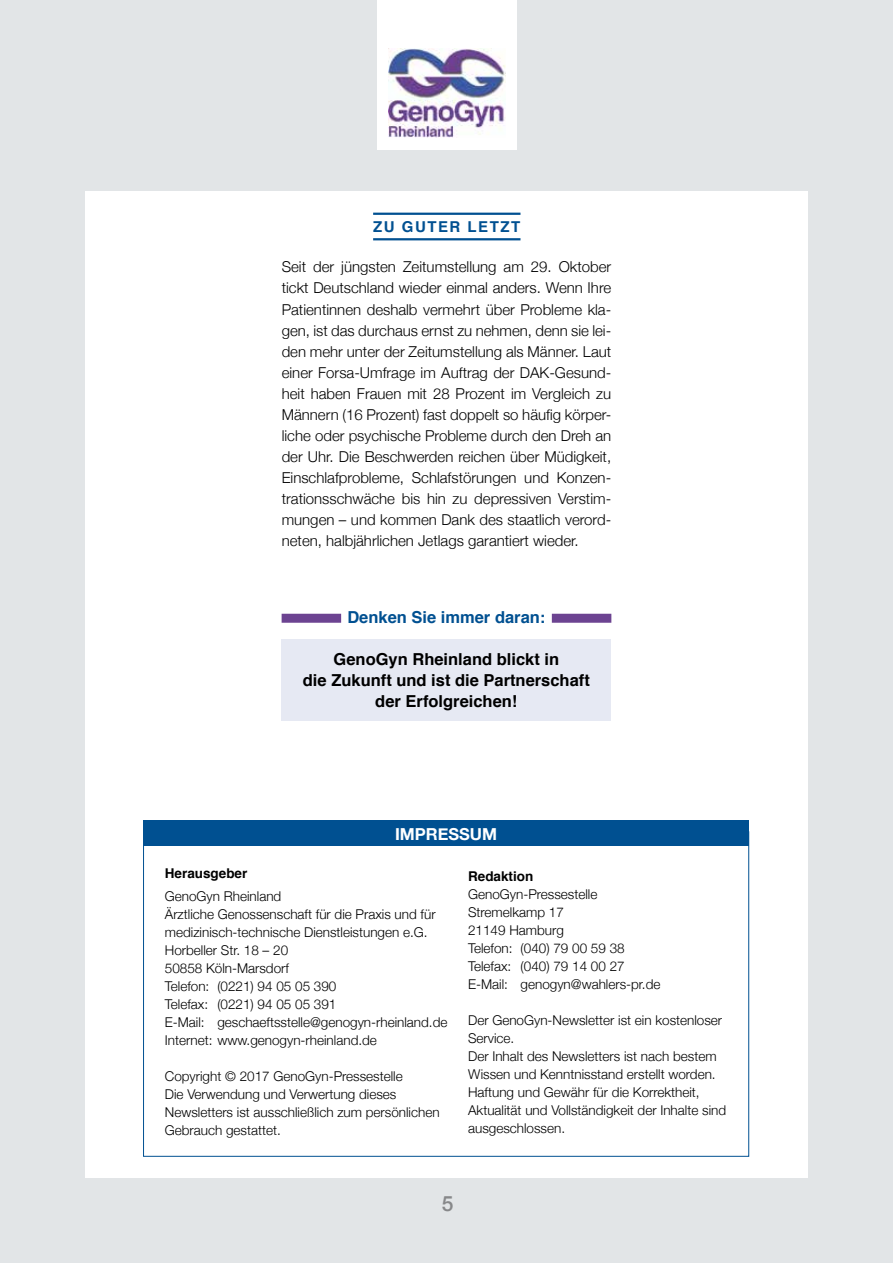
<style>
.page{position:relative;width:893px;height:1263px;background:#e2e5e7}
.page>*{position:absolute;margin:0;border:0;box-sizing:border-box;transform-origin:0 0}
.t1{font:500 21px "Helvetica Neue";color:#87888a}
.t2{font:700 16.5px/21px "Helvetica";color:#000;text-align:center}
.t3{font:700 16.5px "Helvetica";color:#005091}
.t4{font:700 16.5px "Helvetica Neue";color:#fff}
.t5{font:300 15px/21px "Helvetica Neue";color:#000;text-align:justify}
.t6{font:700 15px "Helvetica";letter-spacing:.1em;color:#005091}
.t7{font:300 13.5px/18px "Helvetica Neue";color:#000}
.t8{font:700 13.5px "Helvetica";color:#000}
</style>
<div class="page">
<div style="left:85px;top:191px;width:723px;height:987px;background:#fff"></div>
<div style="left:377px;top:0;width:140px;height:149px;background:#fff"></div>
<img style="left:388px;top:48px;width:117px;height:90px">
<hr style="left:373px;top:213px;width:147px;height:2px;background:#005091">
<hr style="left:373px;top:238px;width:147px;height:2px;background:#005091">
<div style="left:143px;top:831px;width:606px;height:326px;background:#fff;border:1px solid #005091"></div>
<div style="left:143px;top:821px;width:606px;height:25px;background:#005091"></div>
<div style="left:282px;top:639px;width:329px;height:82px;background:#e6e9f3"></div>
<div style="left:282px;top:614px;width:59px;height:9px;background:#6c4391"></div>
<div style="left:552px;top:614px;width:59px;height:9px;background:#6c4391"></div>
<p class="t6" style="left:373px;top:214px;width:149px">ZU GUTER LETZT</p>
<p class="t5" style="left:282px;top:256px;width:331px">Seit der jüngsten Zeitumstellung am 29. Oktober tickt Deutschland wieder einmal anders. Wenn Ihre Patientinnen deshalb vermehrt über Probleme kla&shy;gen, ist das durchaus ernst zu nehmen, denn sie lei&shy;den mehr unter der Zeitumstellung als Männer. Laut einer Forsa-Umfrage im Auftrag der DAK-Gesund&shy;heit haben Frauen mit 28 Prozent im Vergleich zu Männern (16 Prozent) fast doppelt so häufig körper&shy;liche oder psychische Probleme durch den Dreh an der Uhr. Die Beschwerden reichen über Müdigkeit, Einschlafprobleme, Schlafstörungen und Konzen&shy;trationsschwäche bis hin zu depressiven Verstim&shy;mungen – und kommen Dank des staatlich verord&shy;neten, halbjährlichen Jetlags garantiert wieder.</p>
<p class="t3" style="left:347px;top:604px;width:200px">Denken Sie immer daran:</p>
<p class="t2" style="left:303px;top:649px;width:288px">GenoGyn Rheinland blickt in<br>die Zukunft und ist die Partnerschaft der Erfolgreichen!</p>
<p class="t4" style="left:395px;top:821px;width:104px">IMPRESSUM</p>
<p class="t8" style="left:165px;top:863px;width:84px">Herausgeber</p>
<p class="t7" style="left:165px;top:886px;width:284px">GenoGyn Rheinland<br>Ärztliche Genossenschaft für die Praxis und für medizinisch-technische Dienstleistungen e.G.<br>Horbeller Str. 18 – 20<br>50858 Köln-Marsdorf<br>Telefon: (0221) 94 05 05 390<br>Telefax: (0221) 94 05 05 391<br>E-Mail: geschaeftsstelle@genogyn-rheinland.de Internet: www.genogyn-rheinland.de</p>
<p class="t7" style="left:165px;top:1066px;width:276px">Copyright © 2017 GenoGyn-Pressestelle<br>Die Verwendung und Verwertung dieses Newsletters ist ausschließlich zum persönlichen Gebrauch gestattet.</p>
<p class="t8" style="left:468px;top:865px;width:67px">Redaktion</p>
<p class="t7" style="left:468px;top:884px;width:194px">GenoGyn-Pressestelle<br>Stremelkamp 17<br>21149 Hamburg<br>Telefon: (040) 79 00 59 38<br>Telefax: (040) 79 14 00 27<br>E-Mail: genogyn@wahlers-pr.de</p>
<p class="t7" style="left:468px;top:1010px;width:260px">Der GenoGyn-Newsletter ist ein kostenloser Service.<br>Der Inhalt des Newsletters ist nach bestem Wissen und Kenntnisstand erstellt worden.<br>Haftung und Gewähr für die Korrektheit, Aktualität und Vollständigkeit der Inhalte sind ausgeschlossen.</p>
<h1 class="t1" style="left:442px;top:1187px;width:13px">5</h1>
</div>
